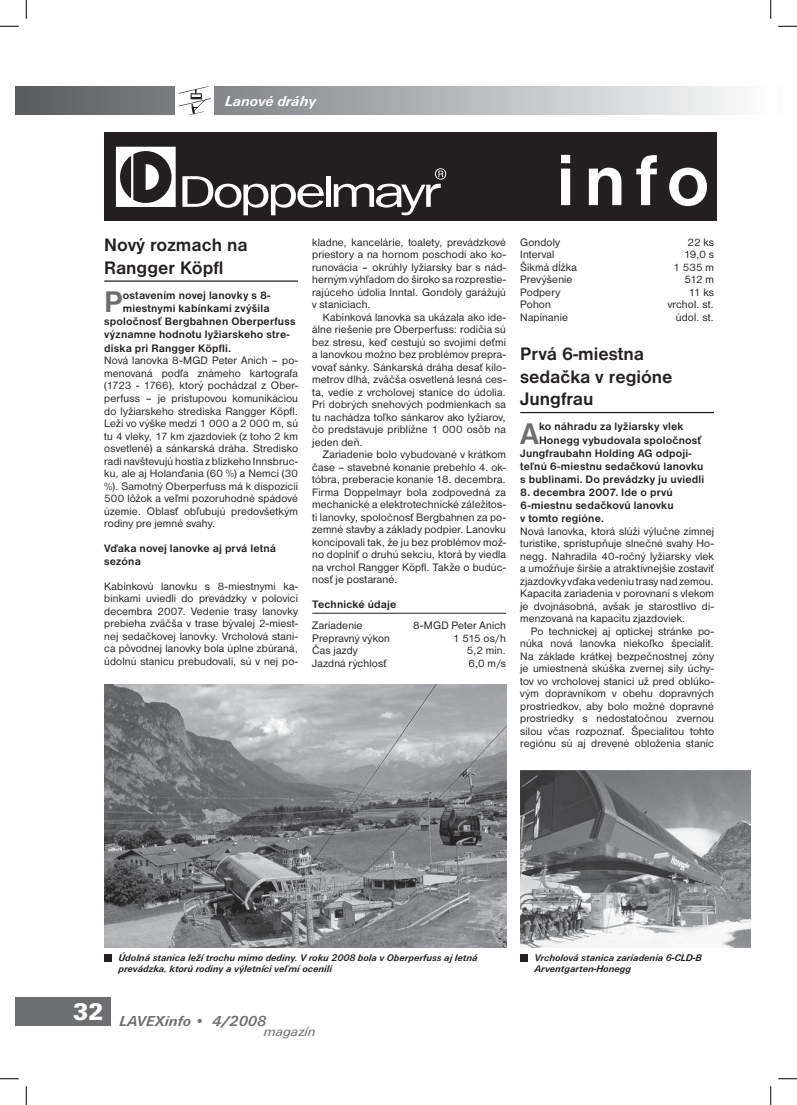
<style>
.page{position:relative;width:797px;height:1105px;background:#fff}
.page>*{position:absolute;margin:0;border:0;box-sizing:border-box;transform-origin:0 0}
.t1{font:700 75px "Nimbus Sans DCE";color:#fff}
.t2{font:700 30.88px "Nimbus Sans DCE";color:#6d6e70}
.t3{font:900 25px "Unitus TCE";color:#fff}
.t4{font:700 18.75px/22.5px "Nimbus Sans DCE";color:#231f20}
.t5{font:italic 700 15px "Unitus TCE";color:#6d6e70}
.t6{font:italic 700 15px "Unitus TCE";color:#fff}
.t7{font:italic 13.75px "Unitus TCE";color:#6d6e70}
.t8{font:11.25px/12.5px "Nimbus Sans DCE";letter-spacing:.015em;color:#231f20;text-align:justify}
.t9{font:700 11.25px/13.1px "Nimbus Sans DCE";letter-spacing:.015em;color:#231f20}
.t10{font:italic 700 10px/11.2px "Unitus TCE";color:#231f20}
</style>
<div class="page">
<div style="left:16px;top:997px;width:95px;height:28px;background:#6d6e70"></div>
<div style="left:16px;top:86px;width:754px;height:29px;background:linear-gradient(to right,#585a5d,#fafcfd)"></div>
<div style="left:175px;top:83px;width:39px;height:35px;background:#fff"></div>
<svg style="left:179px;top:86px;width:32px;height:29px"></svg>
<div style="left:104px;top:133px;width:613px;height:88px;background:#231f20"></div>
<div style="left:326px;top:176px;width:5px;height:31px;background:#fff"></div>
<svg style="left:334px;top:168px;width:112px;height:47px"></svg>
<svg style="left:182px;top:176px;width:142px;height:39px"></svg>
<svg style="left:116px;top:147px;width:60px;height:60px"></svg>
<img style="left:104px;top:684px;width:402px;height:264px">
<div style="left:104px;top:954px;width:7px;height:7px;background:#231f20"></div>
<hr style="left:104px;top:280px;width:194px;height:2px;background:#231f20">
<hr style="left:312px;top:613px;width:194px;height:1px;background:#231f20">
<img style="left:520px;top:770px;width:230px;height:178px">
<div style="left:520px;top:954px;width:7px;height:7px;background:#231f20"></div>
<hr style="left:520px;top:412px;width:194px;height:1px;background:#231f20">
<svg style="left:0;top:25px;width:19px;height:2px"></svg>
<svg style="left:778px;top:25px;width:19px;height:2px"></svg>
<svg style="left:0;top:1078px;width:19px;height:1px"></svg>
<svg style="left:778px;top:1078px;width:19px;height:1px"></svg>
<svg style="left:25px;top:0;width:2px;height:19px"></svg>
<svg style="left:25px;top:1086px;width:2px;height:19px"></svg>
<svg style="left:770px;top:0;width:1px;height:19px"></svg>
<svg style="left:770px;top:1086px;width:1px;height:19px"></svg>
<h3 class="t6" style="left:225px;top:95px;width:92px">Lanové dráhy</h3>
<h3 class="t4" style="left:104px;top:235px;width:145px">Nový rozmach na<br>Rangger Köpfl</h3>
<h2 class="t2" style="left:104px;top:290px;width:20px">P</h2>
<p class="t9" style="left:123px;top:289px;width:149px">ostavením novej lanovky s 8-</p>
<p class="t9" style="left:123px;top:302px;width:148px">miestnymi kabínkami zvýšila</p>
<p class="t9" style="left:104px;top:315px;width:193px">spoločnosť Bergbahnen Oberperfuss</p>
<p class="t9" style="left:104px;top:328px;width:187px">významne hodnotu lyžiarskeho stre-</p>
<p class="t9" style="left:104px;top:342px;width:128px">diska pri Rangger Köpfli.</p>
<p class="t8" style="left:104px;top:355px;width:195px">Nová lanovka 8-MGD Peter Anich – po&shy;menovaná podľa známeho kartografa (1723 - 1766), ktorý pochádzal z Ober&shy;perfuss – je prístupovou komunikáciou do lyžiarskeho strediska Rangger Köpfl.<br>Leží vo výške medzi 1 000 a 2 000 m, sú tu 4 vleky, 17 km zjazdoviek (z toho 2 km osvetlené) a sánkarská dráha. Stredisko radi navštevujú hostia z blízkeho Innsbruc&shy;ku, ale aj Holanďania (60 %) a Nemci (30 %). Samotný Oberperfuss má k dispozícii 500 lôžok a veľmi pozoruhodné spádové územie. Oblasť obľubujú predovšetkým rodiny pre jemné svahy.</p>
<p class="t9" style="left:104px;top:542px;width:173px;line-height:12.5px">Vďaka novej lanovke aj prvá letná sezóna</p>
<p class="t8" style="left:104px;top:581px;width:195px">Kabínkovú lanovku s 8-miestnymi ka&shy;bínkami uviedli do prevádzky v polovici decembra 2007. Vedenie trasy lanovky prebieha zväčša v trase bývalej 2-miest&shy;nej sedačkovej lanovky. Vrcholová stani&shy;ca pôvodnej lanovky bola úplne zbúraná, údolnú stanicu prebudovali, sú v nej po-</p>
<p class="t8" style="left:312px;top:237px;width:195px">kladne, kancelárie, toalety, prevádzkové priestory a na hornom poschodí ako ko&shy;runovácia – okrúhly lyžiarsky bar s nád&shy;herným výhľadom do široko sa rozprestie&shy;rajúceho údolia Inntal. Gondoly garážujú v staniciach.</p>
<p class="t8" style="left:312px;top:312px;width:195px;text-indent:11px">Kabínková lanovka sa ukázala ako ide&shy;álne riešenie pre Oberperfuss: rodičia sú bez stresu, keď cestujú so svojimi deťmi a lanovkou možno bez problémov prepra&shy;vovať sánky. Sánkarská dráha desať kilo&shy;metrov dlhá, zväčša osvetlená lesná ces&shy;ta, vedie z vrcholovej stanice do údolia.<br>Pri dobrých snehových podmienkach sa tu nachádza toľko sánkarov ako lyžiarov, čo predstavuje približne 1 000 osôb na jeden deň.</p>
<p class="t8" style="left:312px;top:449px;width:195px;text-indent:11px">Zariadenie bolo vybudované v krátkom čase – stavebné konanie prebehlo 4. ok&shy;tóbra, preberacie konanie 18. decembra.<br>Firma Doppelmayr bola zodpovedná za mechanické a elektrotechnické záležitos&shy;ti lanovky, spoločnosť Bergbahnen za po&shy;zemné stavby a základy podpier. Lanovku koncipovali tak, že ju bez problémov mož&shy;no doplniť o druhú sekciu, ktorá by viedla na vrchol Rangger Köpfl. Takže o budúc&shy;nosť je postarané.</p>
<p class="t9" style="left:312px;top:598px;width:86px">Technické údaje</p>
<p class="t8" style="left:312px;top:620px;width:52px">Zariadenie</p>
<p class="t8" style="left:413px;top:620px;width:94px">8-MGD Peter Anich</p>
<p class="t8" style="left:312px;top:632px;width:79px">Prepravný výkon</p>
<p class="t8" style="left:453px;top:632px;width:54px">1 515 os/h</p>
<p class="t8" style="left:312px;top:645px;width:47px">Čas jazdy</p>
<p class="t8" style="left:466px;top:645px;width:41px">5,2 min.</p>
<p class="t8" style="left:312px;top:657px;width:76px">Jazdná rýchlosť</p>
<p class="t8" style="left:468px;top:657px;width:39px">6,0 m/s</p>
<h1 class="t1" style="left:556px;top:152px;width:155px">info</h1>
<p class="t8" style="left:520px;top:237px;width:41px">Gondoly</p>
<p class="t8" style="left:687px;top:237px;width:28px">22 ks</p>
<p class="t8" style="left:520px;top:249px;width:36px">Interval</p>
<p class="t8" style="left:684px;top:249px;width:31px">19,0 s</p>
<p class="t8" style="left:520px;top:262px;width:58px">Šikmá dĺžka</p>
<p class="t8" style="left:673px;top:262px;width:42px">1 535 m</p>
<p class="t8" style="left:520px;top:274px;width:54px">Prevýšenie</p>
<p class="t8" style="left:684px;top:274px;width:31px">512 m</p>
<p class="t8" style="left:520px;top:287px;width:42px">Podpery</p>
<p class="t8" style="left:688px;top:287px;width:27px">11 ks</p>
<p class="t8" style="left:520px;top:299px;width:32px">Pohon</p>
<p class="t8" style="left:667px;top:299px;width:48px">vrchol. st.</p>
<p class="t8" style="left:520px;top:312px;width:49px">Napínanie</p>
<p class="t8" style="left:675px;top:312px;width:40px">údol. st.</p>
<h3 class="t4" style="left:520px;top:343px;width:154px">Prvá 6-miestna sedačka v regióne<br>Jungfrau</h3>
<h2 class="t2" style="left:520px;top:421px;width:20px">A</h2>
<p class="t9" style="left:539px;top:420px;width:146px">ko náhradu za lyžiarsky vlek</p>
<p class="t9" style="left:539px;top:434px;width:164px">Honegg vybudovala spoločnosť</p>
<p class="t9" style="left:520px;top:447px;width:173px">Jungfraubahn Holding AG odpoji-</p>
<p class="t9" style="left:520px;top:460px;width:185px">teľnú 6-miestnu sedačkovú lanovku</p>
<p class="t9" style="left:520px;top:473px;width:185px">s bublinami. Do prevádzky ju uviedli</p>
<p class="t9" style="left:520px;top:486px;width:155px;text-align:justify">8. decembra 2007. Ide o prvú 6-miestnu sedačkovú lanovku v tomto regióne.</p>
<p class="t8" style="left:520px;top:526px;width:195px">Nová lanovka, ktorá slúži výlučne zimnej turistike, sprístupňuje slnečné svahy Ho&shy;negg. Nahradila 40-ročný lyžiarsky vlek a umožňuje širšie a atraktívnejšie zostaviť zjazdovky vďaka vedeniu trasy nad zemou.<br>Kapacita zariadenia v porovnaní s vlekom je dvojnásobná, avšak je starostlivo di&shy;menzovaná na kapacitu zjazdoviek.</p>
<p class="t8" style="left:520px;top:626px;width:195px;text-indent:11px">Po technickej aj optickej stránke po&shy;núka nová lanovka niekoľko špecialít.<br>Na základe krátkej bezpečnostnej zóny je umiestnená skúška zvernej sily úchy&shy;tov vo vrcholovej stanici už pred oblúko&shy;vým dopravníkom v obehu dopravných prostriedkov, aby bolo možné dopravné prostriedky s nedostatočnou zvernou silou včas rozpoznať. Špecialitou tohto regiónu sú aj drevené obloženia staníc</p>
<h3 class="t3" style="left:73px;top:1002px;width:32px">32</h3>
<p class="t10" style="left:118px;top:953px;width:361px">Údolná stanica leží trochu mimo dediny. V roku 2008 bola v Oberperfuss aj letná prevádzka, ktorú rodiny a výletníci veľmi ocenili</p>
<h3 class="t5" style="left:120px;top:1015px;width:148px">LAVEXinfo • 4/2008</h3>
<p class="t7" style="left:264px;top:1026px;width:53px">magazín</p>
<p class="t10" style="left:534px;top:953px;width:169px">Vrcholová stanica zariadenia 6-CLD-B<br>Arventgarten-Honegg</p>
</div>
